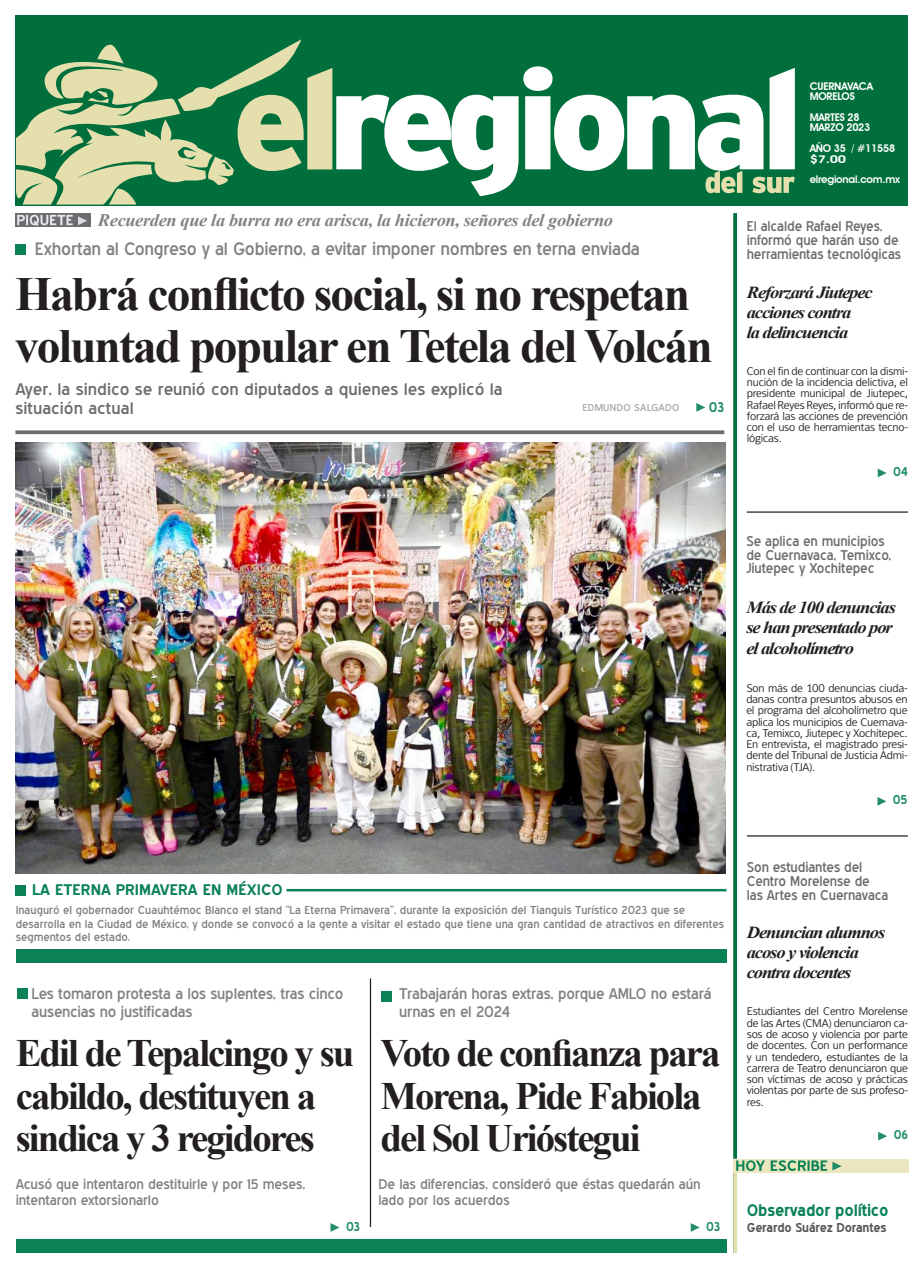
<style>
.page{position:relative;width:923px;height:1268px;background:#fff}
.page>*{position:absolute;margin:0;border:0;box-sizing:border-box;transform-origin:0 0}
.t1{font:700 47.5px/52.5px "Times New Roman";letter-spacing:-.04em;color:#231f20}
.t2{font:700 38.75px/42.5px "Times New Roman";letter-spacing:-.05em;color:#231f20}
.t3{font:17.5px "Blue Highway";letter-spacing:-.015em;color:#808285;scale:1.05 1}
.t4{font:italic 700 17.5px "Times New Roman";letter-spacing:-.02em;color:#808285;scale:1.05 1}
.t5{font:italic 700 16.88px/20px "Times New Roman";letter-spacing:-.06em;color:#231f20;scale:1.1 1}
.t6{font:16.25px/18.8px "Blue Highway";color:#6c6d70;scale:1.1 1}
.t7{font:700 16.25px "Blue Highway";letter-spacing:-.015em;color:#0b8256;scale:1.05 1}
.t8{font:15px/17.5px "Blue Highway";letter-spacing:-.015em;color:#808285;scale:1.05 1}
.t9{font:700 15px "Blue Highway";color:#0b8256;scale:1.1 1}
.t10{font:13.75px/13.8px "Blue Highway";letter-spacing:-.01em;color:#6c6d70}
.t11{font:13.75px/16.2px "Blue Highway";letter-spacing:-.01em;color:#808285;scale:1.05 1}
.t12{font:700 13.75px "Blue Highway";color:#228e67}
.t13{font:700 12.5px "Blue Highway";letter-spacing:-.015em;color:#57585a;scale:1.05 1}
.t14{font:700 12.5px "Blue Highway";letter-spacing:-.02em;color:#228e67}
.t15{font:11.25px/11.2px "Fran Klein";letter-spacing:-.02em;color:#231f20;text-align:justify}
.t16{font:11.25px/13.8px "Blue Highway";color:#808285;scale:1.05 1}
.t17{font:600 10.62px/10.4px "Avant Garde IT Cby BT";letter-spacing:-.02em;color:#fff}
.t18{font:700 10px "Fran Klein";color:#a8a9ad;scale:1.05 1}
</style>
<div class="page">
<svg style="left:15px;top:213px;width:75px;height:14px"></svg>
<div style="left:15px;top:244px;width:10px;height:10px;background:#0b8256"></div>
<div style="left:16px;top:885px;width:10px;height:10px;background:#0b8256"></div>
<div style="left:382px;top:991px;width:10px;height:10px;background:#0b8256"></div>
<svg style="left:733px;top:213px;width:4px;height:945px;background:#107848"></svg>
<svg style="left:733px;top:1172px;width:4px;height:80px"></svg>
<svg style="left:696px;top:403px;width:9px;height:9px"></svg>
<svg style="left:15px;top:430px;width:709px;height:4px;background:#7a7b7e"></svg>
<div style="left:16px;top:948px;width:710px;height:14px;background:#0b8256"></div>
<div style="left:16px;top:1239px;width:710px;height:14px;background:#0b8256"></div>
<svg style="left:17px;top:215px;width:70px;height:11px"></svg>
<hr style="left:286px;top:889px;width:440px;height:2px;background:#0b8256">
<div style="left:17px;top:988px;width:10px;height:10px;background:#0b8256"></div>
<svg style="left:330px;top:1223px;width:9px;height:8px"></svg>
<svg style="left:690px;top:1223px;width:9px;height:8px"></svg>
<hr style="left:370px;top:978px;width:1px;height:248px;background:#231f20">
<svg style="left:877px;top:468px;width:9px;height:9px"></svg>
<hr style="left:747px;top:511px;width:160px;height:1px;background:#231f20">
<div style="left:733px;top:1158px;width:175px;height:14px;background:#eae6bd"></div>
<svg style="left:736px;top:1160px;width:106px;height:11px"></svg>
<div style="left:15px;top:15px;width:893px;height:190px;background:#006f3c"></div>
<svg style="left:301px;top:68px;width:31px;height:102px"></svg>
<svg style="left:336px;top:66px;width:458px;height:130px"></svg>
<svg style="left:16px;top:39px;width:285px;height:166px"></svg>
<svg style="left:705px;top:171px;width:89px;height:22px"></svg>
<hr style="left:747px;top:835px;width:160px;height:1px;background:#231f20">
<svg style="left:878px;top:1131px;width:9px;height:9px"></svg>
<svg style="left:877px;top:797px;width:9px;height:8px"></svg>
<img style="left:15px;top:443px;width:710px;height:430px">
<h3 class="t4" style="left:98px;top:208px;width:492px">Recuerden que la burra no era arisca, la hicieron, señores del gobierno</h3>
<h3 class="t3" style="left:35px;top:238px;width:577px">Exhortan al Congreso y al Gobierno, a evitar imponer nombres en terna enviada</h3>
<h1 class="t1" style="left:15px;top:266px;width:699px">Habrá conflicto social, si no respetan voluntad popular en Tetela del Volcán</h1>
<h3 class="t6" style="left:15px;top:380px;width:444px">Ayer, la sindico se reunió con diputados a quienes les explicó la situación actual</h3>
<p class="t18" style="left:582px;top:402px;width:94px">EDMUNDO SALGADO</p>
<p class="t12" style="left:709px;top:399px;width:17px">03</p>
<p class="t17" style="left:809px;top:81px;width:65px">CUERNAVACA<br>MORELOS</p>
<p class="t17" style="left:809px;top:112px;width:62px">MARTES 28<br>MARZO 2023</p>
<p class="t17" style="left:809px;top:143px;width:87px">AÑO 35 / #11558 $7.00</p>
<p class="t17" style="left:809px;top:174px;width:92px">elregional.com.mx</p>
<p class="t10" style="left:746px;top:219px;width:156px">El alcalde Rafael Reyes, informó que harán uso de herramientas tecnológicas</p>
<h3 class="t5" style="left:746px;top:281px;width:116px">Reforzará Jiutepec acciones contra<br>la delincuencia</h3>
<p class="t15" style="left:746px;top:365px;width:163px">Con el fin de continuar con la dismi&shy;nución de la incidencia delictiva, el presidente municipal de Jiutepec, Rafael Reyes Reyes, informó que re&shy;forzará las acciones de prevención con el uso de herramientas tecno&shy;lógicas.</p>
<p class="t14" style="left:893px;top:464px;width:16px">04</p>
<p class="t10" style="left:746px;top:534px;width:146px">Se aplica en municipios de Cuernavaca, Temixco,<br>Jiutepec y Xochitepec</p>
<h3 class="t5" style="left:746px;top:597px;width:137px">Más de 100 denuncias se han presentado por el alcoholímetro</h3>
<p class="t15" style="left:746px;top:682px;width:163px">Son más de 100 denuncias ciuda&shy;danas contra presuntos abusos en el programa del alcoholímetro que aplica los municipios de Cuernava&shy;ca, Temixco, Jiutepec y Xochitepec.<br>En entrevista, el magistrado presi&shy;dente del Tribunal de Justicia Admi&shy;nistrativa (TJA).</p>
<p class="t14" style="left:893px;top:792px;width:16px">05</p>
<h3 class="t9" style="left:32px;top:881px;width:229px">LA ETERNA PRIMAVERA EN MÉXICO</h3>
<p class="t16" style="left:16px;top:903px;width:676px">Inauguró el gobernador Cuauhtémoc Blanco el stand “La Eterna Primavera”, durante la exposición del Tianguis Turístico 2023 que se desarrolla en la Ciudad de México, y donde se convocó a la gente a visitar el estado que tiene una gran cantidad de atractivos en diferentes segmentos del estado.</p>
<h3 class="t8" style="left:32px;top:985px;width:298px">Les tomaron protesta a los suplentes, tras cinco ausencias no justificadas</h3>
<h3 class="t8" style="left:399px;top:985px;width:299px">Trabajarán horas extras, porque AMLO no estará urnas en el 2024</h3>
<h2 class="t2" style="left:16px;top:1030px;width:340px">Edil de Tepalcingo y su cabildo, destituyen a sindica y 3 regidores</h2>
<h2 class="t2" style="left:380px;top:1030px;width:341px">Voto de confianza para<br>Morena, Pide Fabiola del Sol Urióstegui</h2>
<p class="t11" style="left:16px;top:1176px;width:277px">Acusó que intentaron destituirle y por 15 meses, intentaron extorsionarlo</p>
<p class="t11" style="left:378px;top:1176px;width:308px">De las diferencias, consideró que éstas quedarán aún lado por los acuerdos</p>
<p class="t14" style="left:346px;top:1218px;width:16px">03</p>
<p class="t14" style="left:706px;top:1218px;width:16px">03</p>
<p class="t10" style="left:746px;top:860px;width:143px">Son estudiantes del<br>Centro Morelense de las Artes en Cuernavaca</p>
<h3 class="t5" style="left:746px;top:922px;width:127px">Denuncian alumnos acoso y violencia contra docentes</h3>
<p class="t15" style="left:746px;top:1006px;width:163px">Estudiantes del Centro Morelense de las Artes (CMA) denunciaron ca&shy;sos de acoso y violencia por parte de docentes. Con un performance y un tendedero, estudiantes de la carrera de Teatro denunciaron que son víctimas de acoso y prácticas violentas por parte de sus profeso&shy;res.</p>
<p class="t14" style="left:893px;top:1127px;width:16px">06</p>
<h3 class="t7" style="left:746px;top:1200px;width:137px">Observador político</h3>
<p class="t13" style="left:746px;top:1219px;width:134px">Gerardo Suárez Dorantes</p>
</div>
